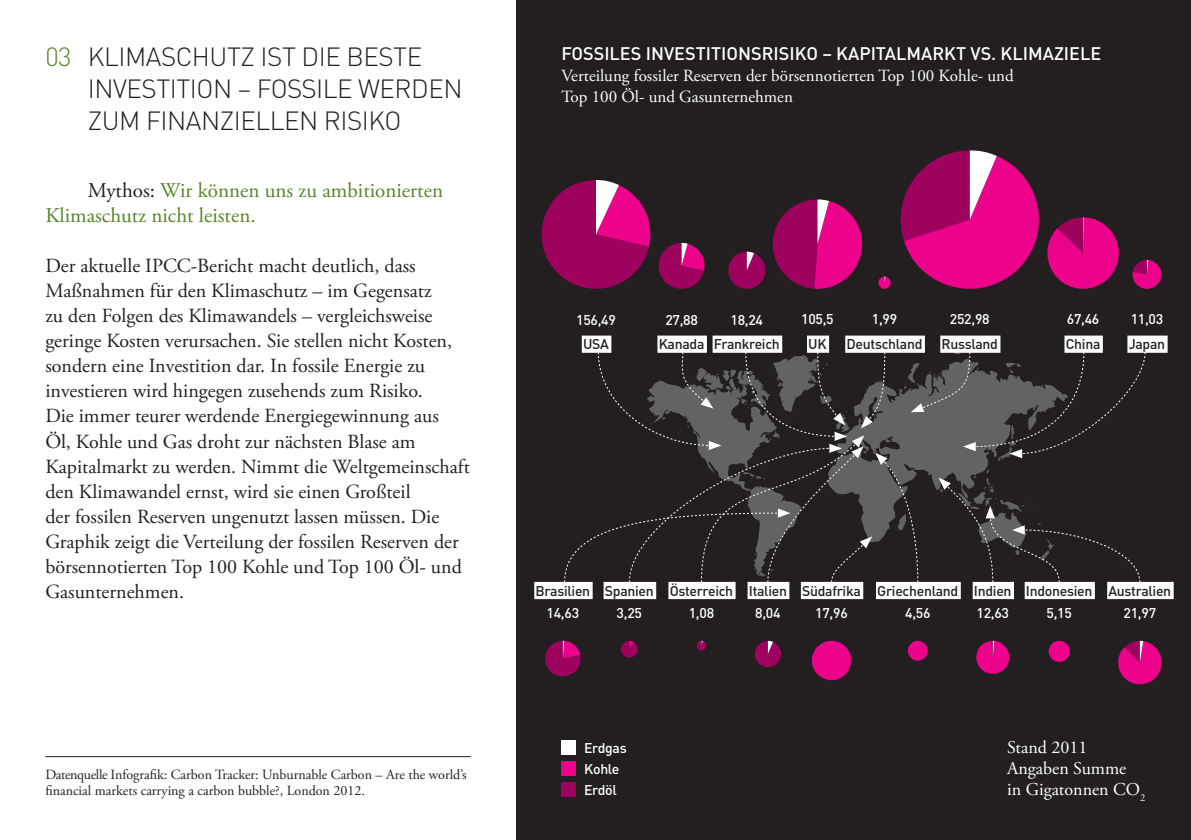
<style>
.page{position:relative;width:1191px;height:840px;background:#fff}
.page>*{position:absolute;margin:0;border:0;box-sizing:border-box;transform-origin:0 0}
.t1{font:300 26px/32px "DIN";letter-spacing:-.02em;color:#231f20}
.t2{font:21px/25px "Adobe Garamond Pro";color:#588527}
.t3{font:20px/25px "Adobe Garamond Pro";color:#231f20}
.t4{font:500 18px "DIN";color:#fff}
.t5{font:18px/21px "Adobe Garamond Pro";color:#fff}
.t6{font:17px/21px "Adobe Garamond Pro";color:#fff}
.t7{font:500 14px "DIN";letter-spacing:-.02em;color:#231f20}
.t8{font:14px/16px "Adobe Garamond Pro";color:#231f20}
.t9{font:500 14px "DIN";letter-spacing:-.02em;color:#fff}
.s1{color:#588527}
.s2{color:#231f20}
</style>
<div class="page">
<div style="left:516px;top:0;width:675px;height:839px;background:#231f20"></div>
<hr style="left:45px;top:755px;width:426px;height:1px;background:#231f20">
<div style="left:561px;top:740px;width:14px;height:14px;background:#fff"></div>
<div style="left:561px;top:761px;width:14px;height:14px;background:#ed028c"></div>
<div style="left:561px;top:782px;width:14px;height:14px;background:#9e015e"></div>
<svg style="left:564px;top:351px;width:582px;height:232px"></svg>
<div style="left:582px;top:335px;width:29px;height:17px;background:#fff"></div>
<svg style="left:541px;top:180px;width:164px;height:109px"></svg>
<div style="left:657px;top:335px;width:50px;height:17px;background:#fff"></div>
<div style="left:712px;top:335px;width:70px;height:17px;background:#fff"></div>
<div style="left:940px;top:335px;width:60px;height:17px;background:#fff"></div>
<svg style="left:728px;top:199px;width:135px;height:90px"></svg>
<div style="left:807px;top:335px;width:22px;height:17px;background:#fff"></div>
<svg style="left:1132px;top:260px;width:30px;height:29px"></svg>
<div style="left:1127px;top:335px;width:40px;height:17px;background:#fff"></div>
<div style="left:1064px;top:335px;width:38px;height:17px;background:#fff"></div>
<svg style="left:878px;top:150px;width:241px;height:139px"></svg>
<div style="left:845px;top:335px;width:80px;height:17px;background:#fff"></div>
<div style="left:812px;top:640px;width:39px;height:39px;background:#ed028c;border-radius:20px"></div>
<div style="left:801px;top:581px;width:62px;height:17px;background:#fff"></div>
<svg style="left:696px;top:640px;width:11px;height:10px"></svg>
<div style="left:668px;top:581px;width:67px;height:17px;background:#fff"></div>
<svg style="left:754px;top:640px;width:27px;height:28px"></svg>
<div style="left:747px;top:581px;width:42px;height:17px;background:#fff"></div>
<svg style="left:545px;top:640px;width:36px;height:37px"></svg>
<div style="left:534px;top:581px;width:58px;height:17px;background:#fff"></div>
<svg style="left:976px;top:640px;width:34px;height:34px"></svg>
<div style="left:972px;top:581px;width:42px;height:17px;background:#fff"></div>
<svg style="left:1118px;top:640px;width:44px;height:45px"></svg>
<div style="left:1107px;top:581px;width:66px;height:17px;background:#fff"></div>
<div style="left:1048px;top:640px;width:21px;height:21px;background:#ed028c;border-radius:11px"></div>
<div style="left:1024px;top:581px;width:70px;height:17px;background:#fff"></div>
<div style="left:908px;top:640px;width:19px;height:20px;background:#ed028c;border-radius:10px"></div>
<div style="left:876px;top:581px;width:84px;height:17px;background:#fff"></div>
<svg style="left:621px;top:640px;width:17px;height:18px"></svg>
<div style="left:603px;top:581px;width:53px;height:17px;background:#fff"></div>
<h1 class="t1" style="left:88px;top:41px;width:288px;text-indent:-43px"><span class="s1">03</span> KLIMASCHUTZ IST DIE BESTE<br>INVEST</h1>
<h1 class="t1" style="left:170px;top:73px;width:95px">ITION – FOSS</h1>
<h1 class="t1" style="left:316px;top:73px;width:36px">ILEWER</h1>
<h1 class="t1" style="left:411px;top:73px;width:53px">DEN</h1>
<h1 class="t1" style="left:88px;top:105px;width:296px">ZUM FINANZIELLEN RISIKO</h1>
<p class="t2" style="left:45px;top:179px;width:399px;text-indent:43px"><span class="s2">Mythos:</span> Wir können uns zu ambitionierten<br>Klimaschutz nicht leisten.</p>
<p class="t3" style="left:45px;top:254px;width:426px">Der aktuelle IPCC-Bericht macht deutlich, dass Maßnahmen für den Klimaschutz – im Gegensatz<br>zu den Folgen des Klimawandels – vergleichsweise geringe Kosten verursachen. Sie stellen nicht Kosten, sondern eine Investition dar. In fossile Energie zu investieren wird hingegen zusehends zum Risiko.<br>Die immer teurer werdende Energiegewinnung aus<br>Öl, Kohle und Gas droht zur nächsten Blase am Kapitalmarkt zu werden. Nimmt die Weltgemeinschaft den Klimawandel ernst, wird sie einen Großteil<br>der fossilen Reserven ungenutzt lassen müssen. Die Graphik zeigt die Verteilung der fossilen Reserven der börsennotierten Top 100 Kohle und Top 100 Öl- und Gasunternehmen.</p>
<p class="t8" style="left:45px;top:766px;width:423px">Datenquelle Infografik: Carbon Tracker: Unburnable Carbon – Are the world’s financial markets carrying a carbon bubble?, London 2012.</p>
<p class="t4" style="left:561px;top:42px;width:337px">Fossiles Investiti onsrisi ko – Kapitalma</p>
<p class="t4" style="left:932px;top:42px;width:80px">rkt vs. Klima</p>
<p class="t4" style="left:1054px;top:42px;width:20px">ziele</p>
<p class="t6" style="left:561px;top:66px;width:454px">Verteilung fossiler Reserven der börsennotierten Top 100 Kohle- und<br>Top 100 Öl- und Gasunternehmen</p>
<p class="t9" style="left:576px;top:310px;width:41px">156,49</p>
<p class="t7" style="left:583px;top:335px;width:27px">US A</p>
<p class="t9" style="left:665px;top:310px;width:34px">27,88</p>
<p class="t7" style="left:658px;top:335px;width:47px">Kanada</p>
<p class="t9" style="left:730px;top:310px;width:34px">18,24</p>
<p class="t7" style="left:714px;top:335px;width:67px">Frankreich</p>
<p class="t9" style="left:801px;top:309px;width:34px">105,5</p>
<p class="t7" style="left:808px;top:335px;width:10px">UK</p>
<p class="t9" style="left:872px;top:309px;width:27px">1,99</p>
<p class="t7" style="left:846px;top:335px;width:77px">Deutschland</p>
<p class="t9" style="left:950px;top:309px;width:41px">252,98</p>
<p class="t7" style="left:941px;top:335px;width:58px">Russland</p>
<p class="t9" style="left:1066px;top:309px;width:34px">67,46</p>
<p class="t7" style="left:1065px;top:335px;width:36px">China</p>
<p class="t9" style="left:1130px;top:309px;width:34px">11,03</p>
<p class="t7" style="left:1128px;top:335px;width:38px">Japan</p>
<p class="t7" style="left:535px;top:581px;width:56px">Brasilien</p>
<p class="t9" style="left:546px;top:604px;width:34px">14,63</p>
<p class="t7" style="left:605px;top:581px;width:50px">Spanien</p>
<p class="t9" style="left:616px;top:604px;width:27px">3,25</p>
<p class="t7" style="left:669px;top:581px;width:65px">Österreich</p>
<p class="t9" style="left:689px;top:604px;width:27px">1,08</p>
<p class="t7" style="left:749px;top:581px;width:40px">Italien</p>
<p class="t9" style="left:755px;top:604px;width:27px">8,04</p>
<p class="t7" style="left:802px;top:581px;width:60px">Südafrika</p>
<p class="t9" style="left:815px;top:604px;width:34px">17,96</p>
<p class="t7" style="left:877px;top:581px;width:83px">Griechenland</p>
<p class="t9" style="left:905px;top:604px;width:27px">4,56</p>
<p class="t7" style="left:974px;top:581px;width:39px">Indien</p>
<p class="t9" style="left:976px;top:604px;width:34px">12,63</p>
<p class="t7" style="left:1026px;top:581px;width:68px">Indonesien</p>
<p class="t9" style="left:1046px;top:604px;width:27px">5,15</p>
<p class="t7" style="left:1108px;top:581px;width:64px">Australien</p>
<p class="t9" style="left:1123px;top:604px;width:34px">21,97</p>
<p class="t9" style="left:584px;top:738px;width:44px">Erdgas</p>
<p class="t9" style="left:561px;top:759px;width:59px">Kohle</p>
<p class="t9" style="left:584px;top:780px;width:34px">Erdöl</p>
<p class="t5" style="left:1007px;top:736px;width:140px">Stand 2011<br>Angaben Summe<br>in Gigatonnen CO<sub>2</sub></p>
</div>
